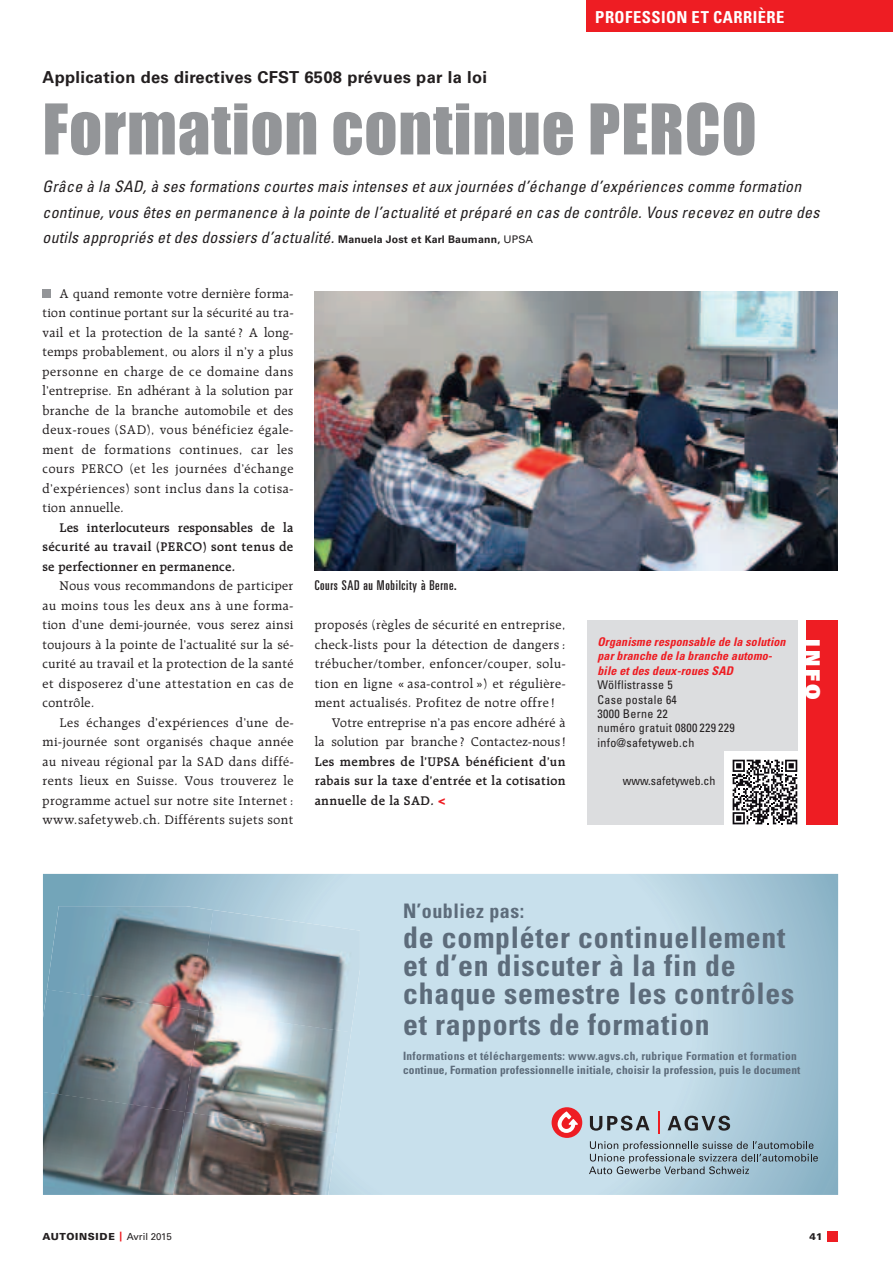
<style>
.page{position:relative;width:893px;height:1263px;background:#fff}
.page>*{position:absolute;margin:0;border:0;box-sizing:border-box;transform-origin:0 0}
.t1{font:64.5px "Impact MT Std";letter-spacing:.015em;color:#939598}
.t2{font:700 condensed 29.7px/28.8px "Univers LT Std";letter-spacing:.025em;color:#5d6c7b}
.t3{font:700 condensed 19.95px "Univers LT Std";letter-spacing:.025em;color:#5d6c7b}
.t4{font:19.5px "Univers LT Std X Black";color:#fff}
.t5{font:700 16.5px "Univers LT Std";letter-spacing:.02em;color:#231f20}
.t6{font:700 condensed 16.5px "Univers LT Std";letter-spacing:.03em;color:#fff}
.t7{font:italic condensed 15.75px/25.5px "Univers LT Std";letter-spacing:.02em;color:#231f20}
.t8{font:13.5px/19.5px "Raleigh LT Std";letter-spacing:.04em;color:#231f20;text-align:justify}
.t9{font:600 13.5px/19.5px "Raleigh LT Std";letter-spacing:.025em;color:#231f20;text-align:justify}
.t10{font:ultra-condensed 13.5px "Univers LT Std";letter-spacing:.05em;color:#231f20}
.t11{font:italic 700 condensed 12px/14.4px "Univers LT Std";letter-spacing:.01em;color:#ee1d23}
.t12{font:condensed 12px/14.4px "Univers LT Std";letter-spacing:.025em;color:#231f20}
.t13{font:condensed 12px "Univers LT Std";color:#231f20}
.t14{font:700 condensed 11.4px/13.4px "Univers LT Std";letter-spacing:.01em;color:#5d6c7b}
.t15{font:900 9.75px "Univers LT Std";letter-spacing:.07em;color:#231f20}
.s1{font-weight:700;font-style:normal;font-stretch:normal;font-size:10.5px}
.s2{font-style:normal;font-stretch:normal;font-size:10.5px}
.s3{font-family:"Impact MT Std";font-weight:400;color:#ee1d23}
.s4{color:#ee1d23}
.s5{font-weight:400}
</style>
<div class="page">
<div style="left:43px;top:289px;width:8px;height:9px;background:#939598"></div>
<div style="left:806px;top:620px;width:32px;height:204px;background:#ee1d23"></div>
<div style="left:587px;top:620px;width:210px;height:204px;background:#dcdddf"></div>
<div style="left:724px;top:751px;width:73px;height:73px;background:#fff"></div>
<img style="left:315px;top:292px;width:523px;height:279px">
<svg style="left:733px;top:760px;width:64px;height:64px"></svg>
<svg style="left:43px;top:874px;width:795px;height:321px;background:#bbd6e3"></svg>
<img style="left:47px;top:906px;width:166px;height:83px">
<img style="left:199px;top:910px;width:161px;height:122px">
<img style="left:43px;top:989px;width:156px;height:103px">
<img style="left:185px;top:1011px;width:166px;height:122px">
<img style="left:43px;top:1092px;width:142px;height:103px">
<img style="left:173px;top:1112px;width:164px;height:83px">
<svg style="left:589px;top:1141px;width:229px;height:33px;background:#98b0bc"></svg>
<div style="left:552px;top:1107px;width:30px;height:31px;background:#ee1d23;border-radius:50%"></div>
<hr style="left:658px;top:1111px;width:2px;height:23px;background:#ee1d23">
<svg style="left:668px;top:1116px;width:62px;height:15px"></svg>
<svg style="left:590px;top:1116px;width:59px;height:15px"></svg>
<svg style="left:558px;top:1111px;width:20px;height:22px"></svg>
<div style="left:587px;top:0;width:306px;height:32px;background:#ee1d23"></div>
<div style="left:827px;top:1231px;width:11px;height:11px;background:#ee1d23"></div>
<p class="t5" style="left:43px;top:68px;width:446px">Application des directives CFST 6508 prévues par la loi</p>
<p class="t6" style="left:595px;top:7px;width:191px">PROFESSION ET CARRIÈRE</p>
<h1 class="t1" style="left:43px;top:87px;width:716px">Formation continue PERCO</h1>
<p class="t7" style="left:43px;top:174px;width:778px">Grâce à la SAD, à ses formations courtes mais intenses et aux journées d’échange d’expériences comme formation continue, vous êtes en permanence à la pointe de l’actualité et préparé en cas de contrôle. Vous recevez en outre des outils appropriés et des dossiers d’actualité. <span class="s1">Manuela Jost et Karl Baumann,</span> <span class="s2">UPSA</span></p>
<p class="t8" style="left:43px;top:284px;width:252px;text-indent:17px">A quand remonte votre dernière forma&shy;tion continue portant sur la sécurité au tra&shy;vail et la protection de la santé ? A long&shy;temps probablement, ou alors il n’y a plus personne en charge de ce domaine dans l’entreprise. En adhérant à la solution par branche de la branche automobile et des deux-roues (SAD), vous bénéficiez égale&shy;ment de formations continues, car les cours PERCO (et les journées d’échange d’expériences) sont inclus dans la cotisa&shy;tion annuelle.</p>
<p class="t9" style="left:43px;top:518px;width:252px;text-indent:17px">Les interlocuteurs responsables de la sécurité au travail (PERCO) sont tenus de se perfectionner en permanence.</p>
<p class="t8" style="left:43px;top:576px;width:252px;text-indent:17px">Nous vous recommandons de participer au moins tous les deux ans à une forma&shy;tion d’une demi-journée, vous serez ainsi toujours à la pointe de l’actualité sur la sé&shy;curité au travail et la protection de la santé et disposerez d’une attestation en cas de contrôle.</p>
<p class="t8" style="left:43px;top:712px;width:252px;text-indent:17px">Les échanges d’expériences d’une de&shy;mi-journée sont organisés chaque année au niveau régional par la SAD dans diffé&shy;rents lieux en Suisse. Vous trouverez le programme actuel sur notre site Internet : www.safetyweb.ch. Différents sujets sont</p>
<p class="t10" style="left:315px;top:578px;width:144px">Cours SAD au Mobilcity à Berne.</p>
<p class="t8" style="left:315px;top:615px;width:252px">proposés (règles de sécurité en entreprise,</p>
<p class="t8" style="left:315px;top:635px;width:252px">check-lists pour la détection de dangers :</p>
<p class="t8" style="left:315px;top:654px;width:252px">trébucher/tomber, enfoncer/couper, solu-</p>
<p class="t8" style="left:315px;top:674px;width:252px">tion en ligne « asa-control ») et régulière-</p>
<p class="t8" style="left:315px;top:693px;width:241px">ment actualisés. Profitez de notre offre !</p>
<p class="t8" style="left:332px;top:713px;width:235px">Votre entreprise n’a pas encore adhéré à</p>
<p class="t8" style="left:315px;top:732px;width:252px">la solution par branche ? Contactez-nous !</p>
<p class="t9" style="left:315px;top:752px;width:252px">Les membres de l’UPSA bénéficient d’un rabais sur la taxe d’entrée et la cotisation annuelle de la SAD. <span class="s3">&lt;</span></p>
<p class="t11" style="left:597px;top:634px;width:190px">Organisme responsable de la solution</p>
<h3 class="t4" style="left:826px;top:639px;width:62px;rotate:90deg">INFO</h3>
<p class="t11" style="left:597px;top:649px;width:176px">par branche de la branche automo&shy;bile et des deux-roues SAD</p>
<p class="t12" style="left:597px;top:677px;width:139px">Wölflistrasse 5<br>Case postale 64<br>3000 Berne 22<br>numéro gratuit 0800 229 229 info@safetyweb.ch</p>
<p class="t13" style="left:623px;top:773px;width:94px">www.safetyweb.ch</p>
<h3 class="t3" style="left:403px;top:899px;width:123px">N’oubliez pas:</h3>
<h2 class="t2" style="left:403px;top:923px;width:393px">de compléter continuellement et d’en discuter à la fin de chaque semestre les contrôles et rapports de formation</h2>
<p class="t14" style="left:403px;top:1049px;width:399px">Informations et téléchargements: www.agvs.ch, rubrique Formation et formation continue, Formation professionnelle initiale, choisir la profession, puis le document</p>
<p class="t15" style="left:43px;top:1230px;width:131px">AUTOINSIDE <span class="s4">|</span> <span class="s5">Avril 2015</span></p>
<p class="t15" style="left:809px;top:1230px;width:15px">41</p>
</div>
